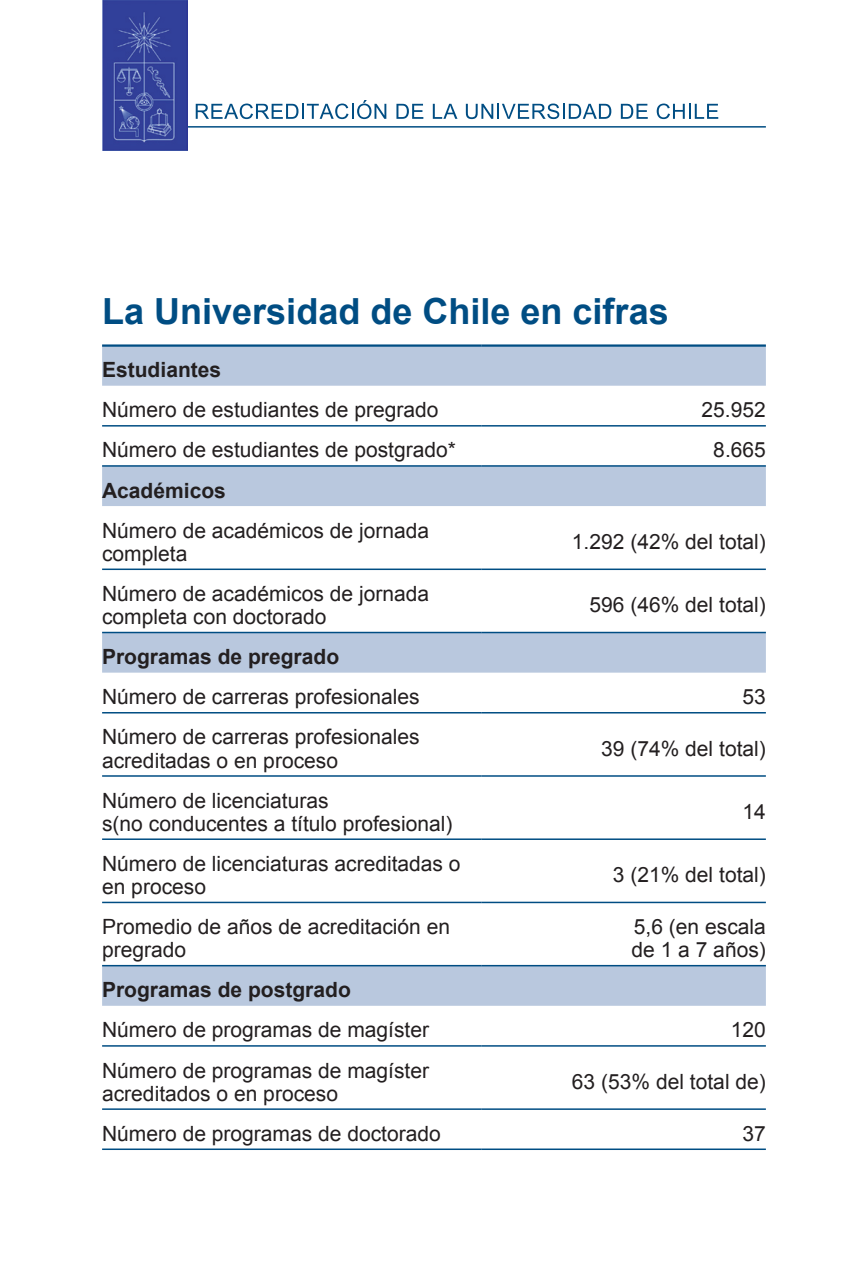
<style>
.page{position:relative;width:851px;height:1276px;background:#fff}
.page>*{position:absolute;margin:0;border:0;box-sizing:border-box;transform-origin:0 0}
.t1{font:700 36px "Arial";color:#004d83}
.t2{font:21px/23.1px "Arial";color:#231f20}
.t3{font:700 21px "Arial";color:#231f20}
</style>
<div class="page">
<hr style="left:102px;top:126px;width:663px;height:2px;background:#004d83">
<svg style="left:196px;top:100px;width:190px;height:19px"></svg>
<svg style="left:396px;top:104px;width:27px;height:15px"></svg>
<svg style="left:433px;top:104px;width:24px;height:15px"></svg>
<svg style="left:466px;top:104px;width:145px;height:15px"></svg>
<svg style="left:620px;top:104px;width:27px;height:15px"></svg>
<svg style="left:656px;top:104px;width:62px;height:15px"></svg>
<img style="left:102px;top:0;width:85px;height:150px">
<svg style="left:102px;top:347px;width:663px;height:658px"></svg>
<hr style="left:102px;top:425px;width:379px;height:1px;background:#004d83">
<hr style="left:481px;top:425px;width:284px;height:1px;background:#004d83">
<hr style="left:102px;top:465px;width:379px;height:2px;background:#004d83">
<hr style="left:481px;top:465px;width:284px;height:2px;background:#004d83">
<hr style="left:102px;top:568px;width:379px;height:2px;background:#004d83">
<hr style="left:481px;top:568px;width:284px;height:2px;background:#004d83">
<hr style="left:102px;top:632px;width:379px;height:1px;background:#004d83">
<hr style="left:481px;top:632px;width:284px;height:1px;background:#004d83">
<hr style="left:102px;top:712px;width:379px;height:1px;background:#004d83">
<hr style="left:481px;top:712px;width:284px;height:1px;background:#004d83">
<hr style="left:102px;top:775px;width:379px;height:1px;background:#004d83">
<hr style="left:481px;top:775px;width:284px;height:1px;background:#004d83">
<hr style="left:102px;top:838px;width:379px;height:2px;background:#004d83">
<hr style="left:481px;top:838px;width:284px;height:2px;background:#004d83">
<hr style="left:102px;top:901px;width:379px;height:2px;background:#004d83">
<hr style="left:481px;top:901px;width:284px;height:2px;background:#004d83">
<hr style="left:102px;top:965px;width:379px;height:1px;background:#004d83">
<hr style="left:481px;top:965px;width:284px;height:1px;background:#004d83">
<hr style="left:102px;top:1045px;width:379px;height:1px;background:#004d83">
<hr style="left:481px;top:1045px;width:284px;height:1px;background:#004d83">
<hr style="left:102px;top:1108px;width:379px;height:2px;background:#004d83">
<hr style="left:481px;top:1108px;width:284px;height:2px;background:#004d83">
<hr style="left:102px;top:1148px;width:379px;height:2px;background:#004d83">
<hr style="left:481px;top:1148px;width:284px;height:2px;background:#004d83">
<hr style="left:102px;top:344px;width:379px;height:3px;background:#004d83">
<hr style="left:481px;top:344px;width:284px;height:3px;background:#004d83">
<h1 class="t1" style="left:102px;top:287px;width:568px">La Universidad de Chile en cifras</h1>
<p class="t3" style="left:102px;top:356px;width:121px">Estudiantes</p>
<p class="t2" style="left:102px;top:398px;width:338px">Número de estudiantes de pregrado</p>
<p class="t2" style="left:701px;top:398px;width:66px">25.952</p>
<p class="t2" style="left:102px;top:439px;width:355px">Número de estudiantes de postgrado*</p>
<p class="t2" style="left:713px;top:439px;width:54px">8.665</p>
<p class="t3" style="left:102px;top:476px;width:125px">Académicos</p>
<p class="t2" style="left:102px;top:519px;width:328px">Número de académicos de jornada completa</p>
<p class="t2" style="left:572px;top:530px;width:195px">1.292 (42% del total)</p>
<p class="t2" style="left:102px;top:582px;width:328px">Número de académicos de jornada completa con doctorado</p>
<p class="t2" style="left:589px;top:594px;width:178px">596 (46% del total)</p>
<p class="t3" style="left:102px;top:643px;width:238px">Programas de pregrado</p>
<p class="t2" style="left:102px;top:685px;width:319px">Número de carreras profesionales</p>
<p class="t2" style="left:742px;top:685px;width:25px">53</p>
<p class="t2" style="left:102px;top:725px;width:319px">Número de carreras profesionales acreditadas o en proceso</p>
<p class="t2" style="left:601px;top:737px;width:166px">39 (74% del total)</p>
<p class="t2" style="left:102px;top:789px;width:352px">Número de licenciaturas<br>s(no conducentes a título profesional)</p>
<p class="t2" style="left:742px;top:800px;width:25px">14</p>
<p class="t2" style="left:102px;top:852px;width:360px">Número de licenciaturas acreditadas o en proceso</p>
<p class="t2" style="left:612px;top:863px;width:154px">3 (21% del total)</p>
<p class="t2" style="left:102px;top:915px;width:349px">Promedio de años de acreditación en pregrado</p>
<p class="t2" style="left:631px;top:915px;width:136px">5,6 (en escala de 1 a 7 años)</p>
<p class="t3" style="left:102px;top:976px;width:250px">Programas de postgrado</p>
<p class="t2" style="left:102px;top:1018px;width:328px">Número de programas de magíster</p>
<p class="t2" style="left:730px;top:1018px;width:37px">120</p>
<p class="t2" style="left:102px;top:1059px;width:328px">Número de programas de magíster acreditados o en proceso</p>
<p class="t2" style="left:572px;top:1070px;width:195px">63 (53% del total de)</p>
<p class="t2" style="left:102px;top:1122px;width:340px">Número de programas de doctorado</p>
<p class="t2" style="left:742px;top:1122px;width:25px">37</p>
</div>
